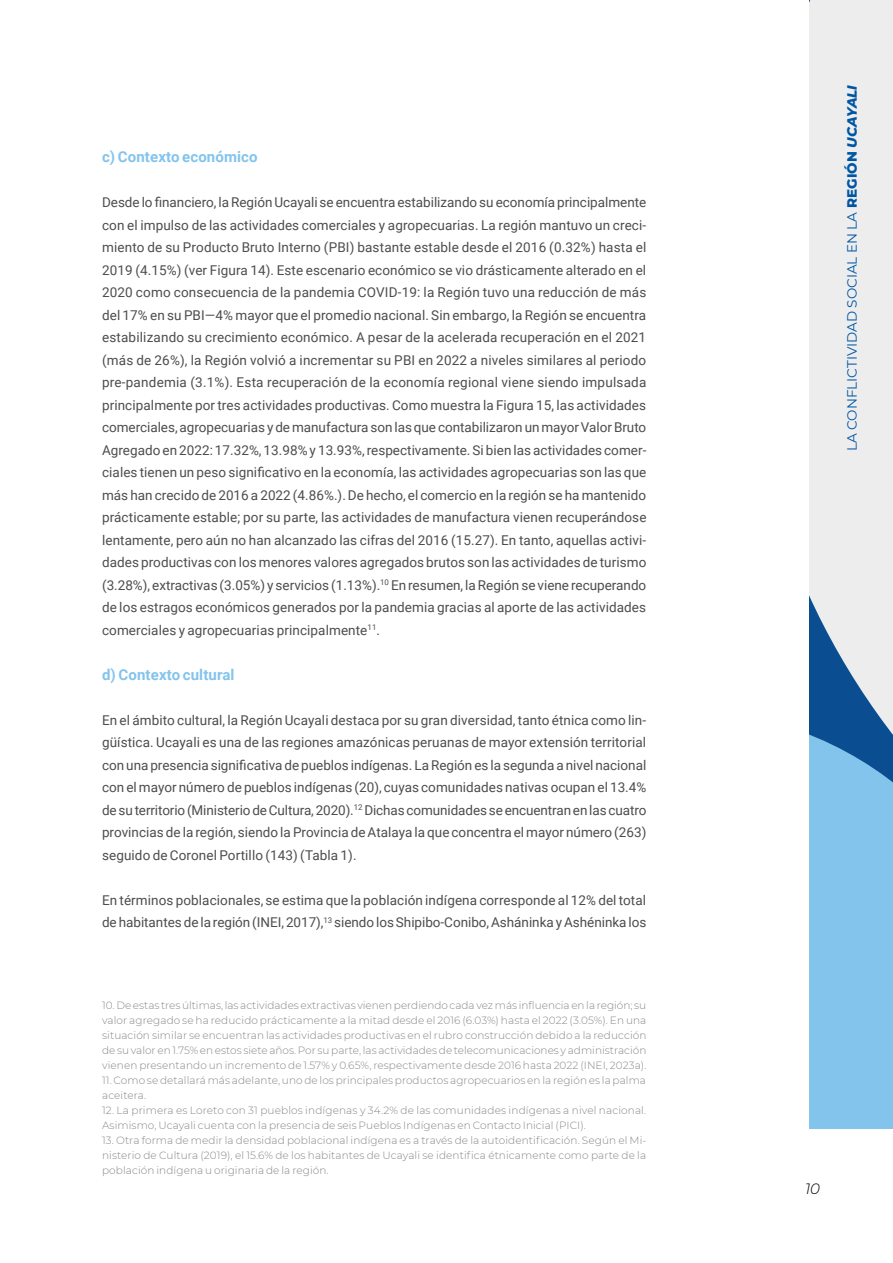
<style>
.page{position:relative;width:893px;height:1263px;background:#fff}
.page>*{position:absolute;margin:0;border:0;box-sizing:border-box;transform-origin:0 0}
.t1{font:700 15px "Roboto";letter-spacing:.005em;color:#83c4ed}
.t2{font:italic 100 15px "Montserrat";color:#000}
.t3{font:13.5px/22.5px "Roboto";letter-spacing:.005em;color:#4d4d4d;text-align:justify}
.t4{font:13.5px "Montserrat";color:#0056a4}
.t5{font:300 10.5px/15px "Montserrat";letter-spacing:.01em;color:#878787;text-align:justify}
.s1{font-weight:100}
.s2{font-weight:100;font-style:italic}
</style>
<div class="page">
<div style="left:809px;top:1014px;width:84px;height:114px;background:#83c4ed"></div>
<svg style="left:809px;top:0;width:84px;height:1014px;background:#bbd3e4"></svg>
<p class="t1" style="left:102px;top:146px;width:157px">c) Contexto económico</p>
<p class="t3" style="left:102px;top:191px;width:546px">Desde lo financiero, la Región Ucayali se encuentra estabilizando su economía principalmente con el impulso de las actividades comerciales y agropecuarias. La región mantuvo un creci&shy;miento de su Producto Bruto Interno (PBI) bastante estable desde el 2016 (0.32%) hasta el 2019 (4.15%) (ver Figura 14). Este escenario económico se vio drásticamente alterado en el 2020 como consecuencia de la pandemia COVID-19: la Región tuvo una reducción de más del 17% en su PBI—4% mayor que el promedio nacional. Sin embargo, la Región se encuentra estabilizando su crecimiento económico. A pesar de la acelerada recuperación en el 2021 (más de 26%), la Región volvió a incrementar su PBI en 2022 a niveles similares al periodo pre-pandemia (3.1%). Esta recuperación de la economía regional viene siendo impulsada principalmente por tres actividades productivas. Como muestra la Figura 15, las actividades comerciales, agropecuarias y de manufactura son las que contabilizaron un mayor Valor Bruto Agregado en 2022: 17.32%, 13.98% y 13.93%, respectivamente. Si bien las actividades comer&shy;ciales tienen un peso significativo en la economía, las actividades agropecuarias son las que más han crecido de 2016 a 2022 (4.86%.). De hecho, el comercio en la región se ha mantenido prácticamente estable; por su parte, las actividades de manufactura vienen recuperándose lentamente, pero aún no han alcanzado las cifras del 2016 (15.27). En tanto, aquellas activi&shy;dades productivas con los menores valores agregados brutos son las actividades de turismo (3.28%), extractivas (3.05%) y servicios (1.13%).<sup>10</sup> En resumen, la Región se viene recuperando de los estragos económicos generados por la pandemia gracias al aporte de las actividades comerciales y agropecuarias principalmente<sup>11</sup>.</p>
<p class="t1" style="left:102px;top:664px;width:134px">d) Contexto cultural</p>
<p class="t3" style="left:102px;top:708px;width:546px">En el ámbito cultural, la Región Ucayali destaca por su gran diversidad, tanto étnica como lin&shy;güística. Ucayali es una de las regiones amazónicas peruanas de mayor extensión territorial con una presencia significativa de pueblos indígenas. La Región es la segunda a nivel nacional con el mayor número de pueblos indígenas (20), cuyas comunidades nativas ocupan el 13.4% de su territorio (Ministerio de Cultura, 2020).<sup>12</sup> Dichas comunidades se encuentran en las cuatro provincias de la región, siendo la Provincia de Atalaya la que concentra el mayor número (263) seguido de Coronel Portillo (143) (Tabla 1).</p>
<p class="t3" style="left:102px;top:888px;width:546px">En términos poblacionales, se estima que la población indígena corresponde al 12% del total de habitantes de la región (INEI, 2017),<sup>13</sup> siendo los Shipibo-Conibo, Asháninka y Ashéninka los</p>
<p class="t5" style="left:102px;top:997px;width:546px">10. De estas tres últimas, las actividades extractivas vienen perdiendo cada vez más influencia en la región; su valor agregado se ha reducido prácticamente a la mitad desde el 2016 (6.03%) hasta el 2022 (3.05%). En una situación similar se encuentran las actividades productivas en el rubro construcción debido a la reducción de su valor en 1.75% en estos siete años. Por su parte, las actividades de telecomunicaciones y administración vienen presentando un incremento de 1.57% y 0.65%, respectivamente desde 2016 hasta 2022 (INEI, 2023a).</p>
<p class="t5" style="left:102px;top:1072px;width:545px">11. Como se detallará más adelante, uno de los principales productos agropecuarios en la región es la palma aceitera.</p>
<p class="t5" style="left:102px;top:1102px;width:546px">12. La primera es Loreto con 31 pueblos indígenas y 34.2% de las comunidades indígenas a nivel nacional.<br>Asimismo, Ucayali cuenta con la presencia de seis Pueblos Indígenas en Contacto Inicial (PICI).</p>
<p class="t5" style="left:102px;top:1132px;width:546px">13. Otra forma de medir la densidad poblacional indígena es a través de la autoidentificación. Según el Mi&shy;nisterio de Cultura (2019), el 15.6% de los habitantes de Ucayali se identifica étnicamente como parte de la población indígena u originaria de la región.</p>
<p class="t4" style="left:843px;top:451px;width:368px;rotate:-90deg">LA CONFLICTIVIDAD SOCIAL EN LA <span class="s1">REGIÓN</span> <span class="s2">UCAYALI</span></p>
<p class="t2" style="left:805px;top:1178px;width:16px">10</p>
</div>
